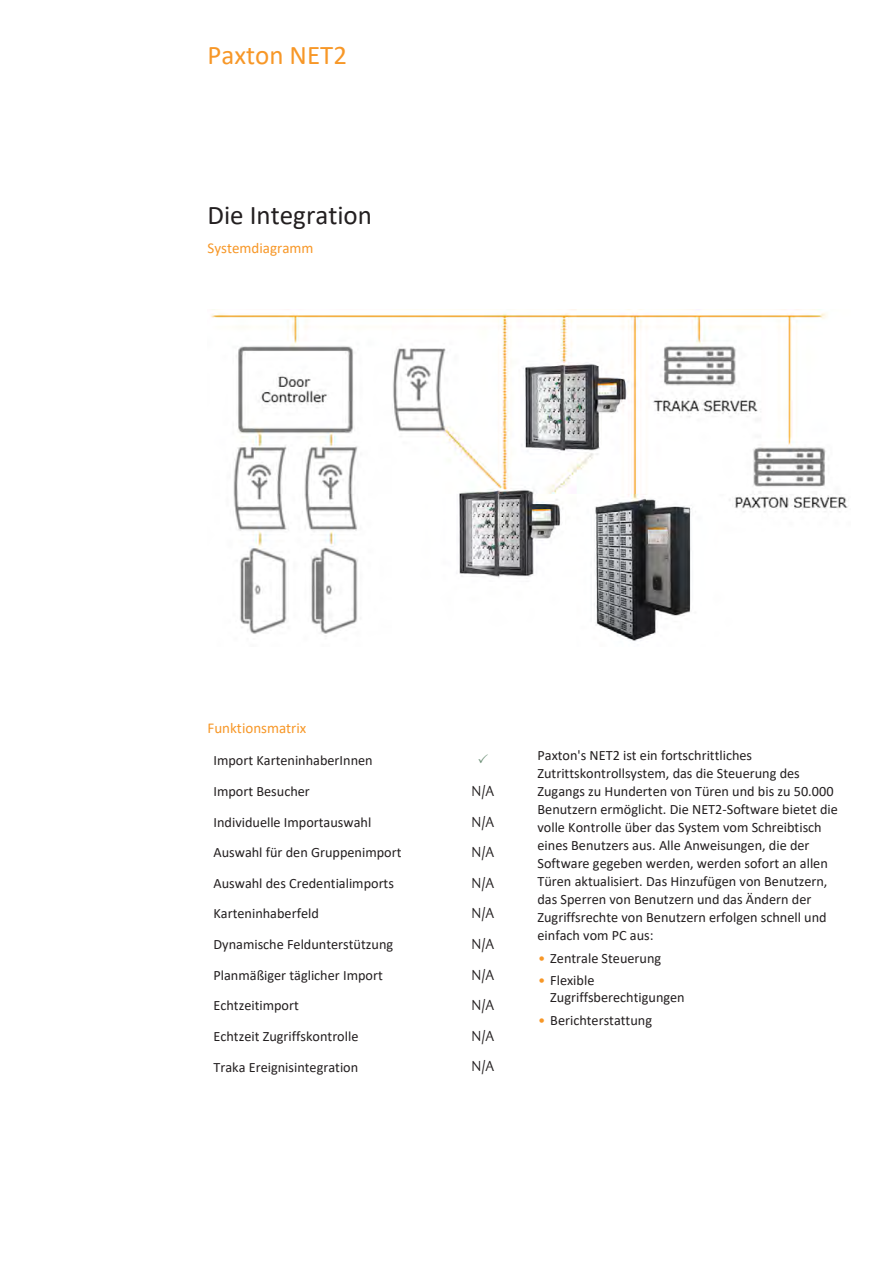
<style>
.page{position:relative;width:893px;height:1263px;background:#fff}
.page>*{position:absolute;margin:0;border:0;box-sizing:border-box;transform-origin:0 0}
.Subhead_PMS151{font:27px "Calibri";color:#231f20}
.t1{font:27px "Calibri";color:#f79727}
.Subhead_PMS151-2{font:15px "Calibri";color:#f79727}
.Body_copy_blk{font:14.25px/18px "Calibri";color:#231f20}
.t2{font:300 14.25px "ASSA Vesta";color:#231f20}
.s1{font-family:"ASSA Vesta";font-weight:700;color:#f79727}
</style>
<div class="page">
<img style="left:211px;top:309px;width:637px;height:332px">
<h1 class="t1" style="left:207px;top:36px;width:141px">Paxton NET2</h1>
<p class="Subhead_PMS151" style="left:207px;top:197px;width:166px">Die Integration</p>
<p class="Subhead_PMS151-2" style="left:207px;top:238px;width:107px">Systemdiagramm</p>
<p class="Subhead_PMS151-2" style="left:207px;top:718px;width:100px">Funktionsmatrix</p>
<p class="Body_copy_blk" style="left:213px;top:745px;width:189px;line-height:30.6px">Import KarteninhaberInnen<br>Import Besucher<br>Individuelle Importauswahl<br>Auswahl für den Gruppenimport<br>Auswahl des Credentialimports<br>Karteninhaberfeld<br>Dynamische Feldunterstützung<br>Planmäßiger täglicher Import<br>Echtzeitimport<br>Echtzeit Zugriffskontrolle<br>Traka Ereignisintegration</p>
<p class="t2" style="left:472px;top:782px;width:24px">N/A</p>
<p class="t2" style="left:472px;top:813px;width:24px">N/A</p>
<p class="t2" style="left:472px;top:844px;width:24px">N/A</p>
<p class="t2" style="left:472px;top:874px;width:24px">N/A</p>
<p class="t2" style="left:472px;top:905px;width:24px">N/A</p>
<p class="t2" style="left:472px;top:935px;width:24px">N/A</p>
<p class="t2" style="left:472px;top:966px;width:24px">N/A</p>
<p class="t2" style="left:472px;top:997px;width:24px">N/A</p>
<p class="t2" style="left:472px;top:1027px;width:24px">N/A</p>
<p class="t2" style="left:472px;top:1058px;width:24px">N/A</p>
<p class="Body_copy_blk" style="left:537px;top:745px;width:302px">Paxton's NET2 ist ein fortschrittliches Zutrittskontrollsystem, das die Steuerung des Zugangs zu Hunderten von Türen und bis zu 50.000<br>Benutzern ermöglicht. Die NET2-Software bietet die volle Kontrolle über das System vom Schreibtisch eines Benutzers aus. Alle Anweisungen, die der Software gegeben werden, werden sofort an allen Türen aktualisiert. Das Hinzufügen von Benutzern, das Sperren von Benutzern und das Ändern der Zugriffsrechte von Benutzern erfolgen schnell und einfach vom PC aus:</p>
<p class="Body_copy_blk" style="left:537px;top:949px;width:125px"><span class="s1">•</span> Zentrale Steuerung</p>
<p class="Body_copy_blk" style="left:550px;top:971px;width:136px;line-height:17.1px;text-indent:-13px"><span class="s1">•</span> Flexible<br>Zugriffsberechtigungen</p>
<p class="Body_copy_blk" style="left:537px;top:1010px;width:116px"><span class="s1">•</span> Berichterstattung</p>
</div>
